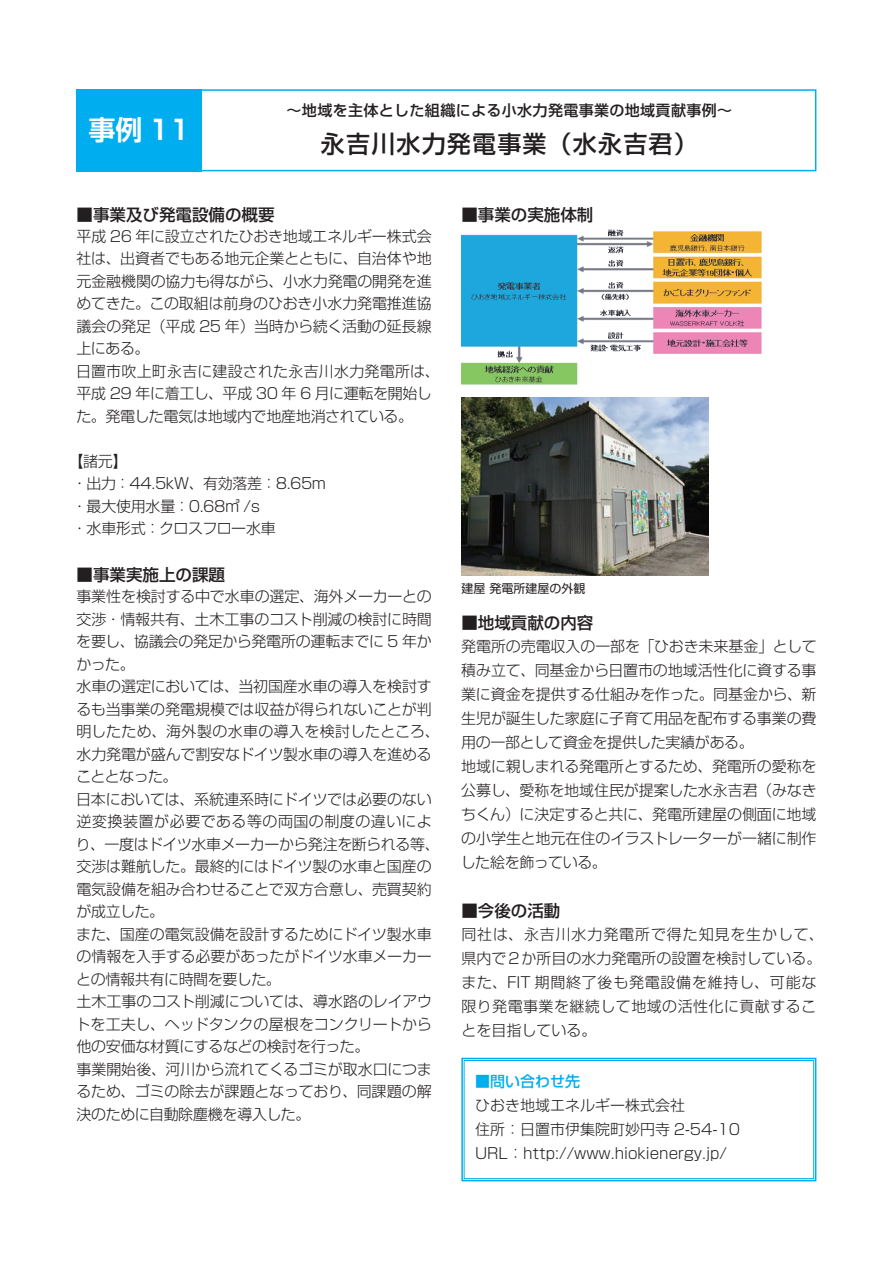
<style>
.page{position:relative;width:893px;height:1263px;background:#fff}
.page>*{position:absolute;margin:0;border:0;box-sizing:border-box;transform-origin:0 0}
.t1{font:700 27px "Shin Go Pro De";color:#fff}
.t2{font:500 24px "Shin Go Pro";letter-spacing:.05em;color:#231f20}
.t3{font:500 16.5px "Shin Go Pro";color:#231f20}
.t4{font:300 15px/22.5px "Shin Go Pro";letter-spacing:-.01em;color:#231f20}
.t5{font:300 15px/24px "Shin Go Pro";letter-spacing:.03em;color:#231f20}
.t6{font:500 15px "Shin Go Pro";letter-spacing:.025em;color:#231f20}
.t7{font:500 15px "Shin Go Pro";color:#00aeef}
.t8{font:12px "Shin Go Pro";color:#231f20}
</style>
<div class="page">
<div style="left:77px;top:89px;width:739px;height:82px;border:2px solid #00aeef"></div>
<div style="left:77px;top:89px;width:125px;height:82px;background:#00aeef"></div>
<svg style="left:461px;top:1057px;width:356px;height:125px"></svg>
<div style="left:464px;top:1060px;width:350px;height:119px;border:1px solid #00aeef"></div>
<img style="left:461px;top:229px;width:300px;height:156px">
<img style="left:461px;top:398px;width:247px;height:177px">
<h1 class="t1" style="left:89px;top:108px;width:103px">事例 11</h1>
<p class="t6" style="left:287px;top:98px;width:447px">～地域を主体とした組織による小水力発電事業の地域貢献事例～</p>
<h2 class="t2" style="left:321px;top:124px;width:378px">永吉川水力発電事業（水永吉君）</h2>
<p class="t3" style="left:77px;top:201px;width:200px">■事業及び発電設備の概要</p>
<p class="t4" style="left:76px;top:223px;width:365px">平成 26 年に設立されたひおき地域エネルギー株式会社は、出資者でもある地元企業とともに、自治体や地元金融機関の協力も得ながら、小水力発電の開発を進めてきた。この取組は前身のひおき小水力発電推進協議会の発足（平成 25 年）当時から続く活動の延長線上にある。<br>日置市吹上町永吉に建設された永吉川水力発電所は、平成 29 年に着工し、平成 30 年 6 月に運転を開始した。発電した電気は地域内で地産地消されている。</p>
<p class="t4" style="left:68px;top:448px;width:259px">【諸元】<br>・出力：44.5kW、有効落差：8.65m・最大使用水量：0.68㎥ /s<br>・水車形式：クロスフロー水車</p>
<p class="t3" style="left:77px;top:561px;width:150px">■事業実施上の課題</p>
<p class="t4" style="left:76px;top:583px;width:366px">事業性を検討する中で水車の選定、海外メーカーとの交渉・情報共有、土木工事のコスト削減の検討に時間を要し、協議会の発足から発電所の運転までに 5 年かかった。<br>水車の選定においては、当初国産水車の導入を検討するも当事業の発電規模では収益が得られないことが判明したため、海外製の水車の導入を検討したところ、水力発電が盛んで割安なドイツ製水車の導入を進めることとなった。<br>日本においては、系統連系時にドイツでは必要のない逆変換装置が必要である等の両国の制度の違いにより、一度はドイツ水車メーカーから発注を断られる等、交渉は難航した。最終的にはドイツ製の水車と国産の電気設備を組み合わせることで双方合意し、売買契約が成立した。<br>また、国産の電気設備を設計するためにドイツ製水車の情報を入手する必要があったがドイツ水車メーカーとの情報共有に時間を要した。<br>土木工事のコスト削減については、導水路のレイアウトを工夫し、ヘッドタンクの屋根をコンクリートから他の安価な材質にするなどの検討を行った。<br>事業開始後、河川から流れてくるゴミが取水口につまるため、ゴミの除去が課題となっており、同課題の解決のために自動除塵機を導入した。</p>
<p class="t3" style="left:461px;top:201px;width:133px">■事業の実施体制</p>
<p class="t8" style="left:461px;top:578px;width:125px">建屋 発電所建屋の外観</p>
<p class="t3" style="left:461px;top:609px;width:133px">■地域貢献の内容</p>
<p class="t4" style="left:461px;top:632px;width:357px;line-height:24px">発電所の売電収入の一部を「ひおき未来基金」として積み立て、同基金から日置市の地域活性化に資する事業に資金を提供する仕組みを作った。同基金から、新生児が誕生した家庭に子育て用品を配布する事業の費用の一部として資金を提供した実績がある。<br>地域に親しまれる発電所とするため、発電所の愛称を公募し、愛称を地域住民が提案した水永吉君（みなきちくん）に決定すると共に、発電所建屋の側面に地域の小学生と地元在住のイラストレーターが一緒に制作した絵を飾っている。</p>
<p class="t3" style="left:461px;top:897px;width:100px">■今後の活動</p>
<p class="t5" style="left:461px;top:920px;width:364px">同社は、永吉川水力発電所で得た知見を生かして、県内で２か所目の水力発電所の設置を検討している。また、FIT 期間終了後も発電設備を維持し、可能な限り発電事業を継続して地域の活性化に貢献することを目指している。</p>
<p class="t7" style="left:475px;top:1069px;width:106px">■問い合わせ先</p>
<p class="t4" style="left:475px;top:1091px;width:267px;line-height:24px">ひおき地域エネルギー株式会社<br>住所：日置市伊集院町妙円寺 2-54-10<br>URL：http://www.hiokienergy.jp/</p>
</div>
